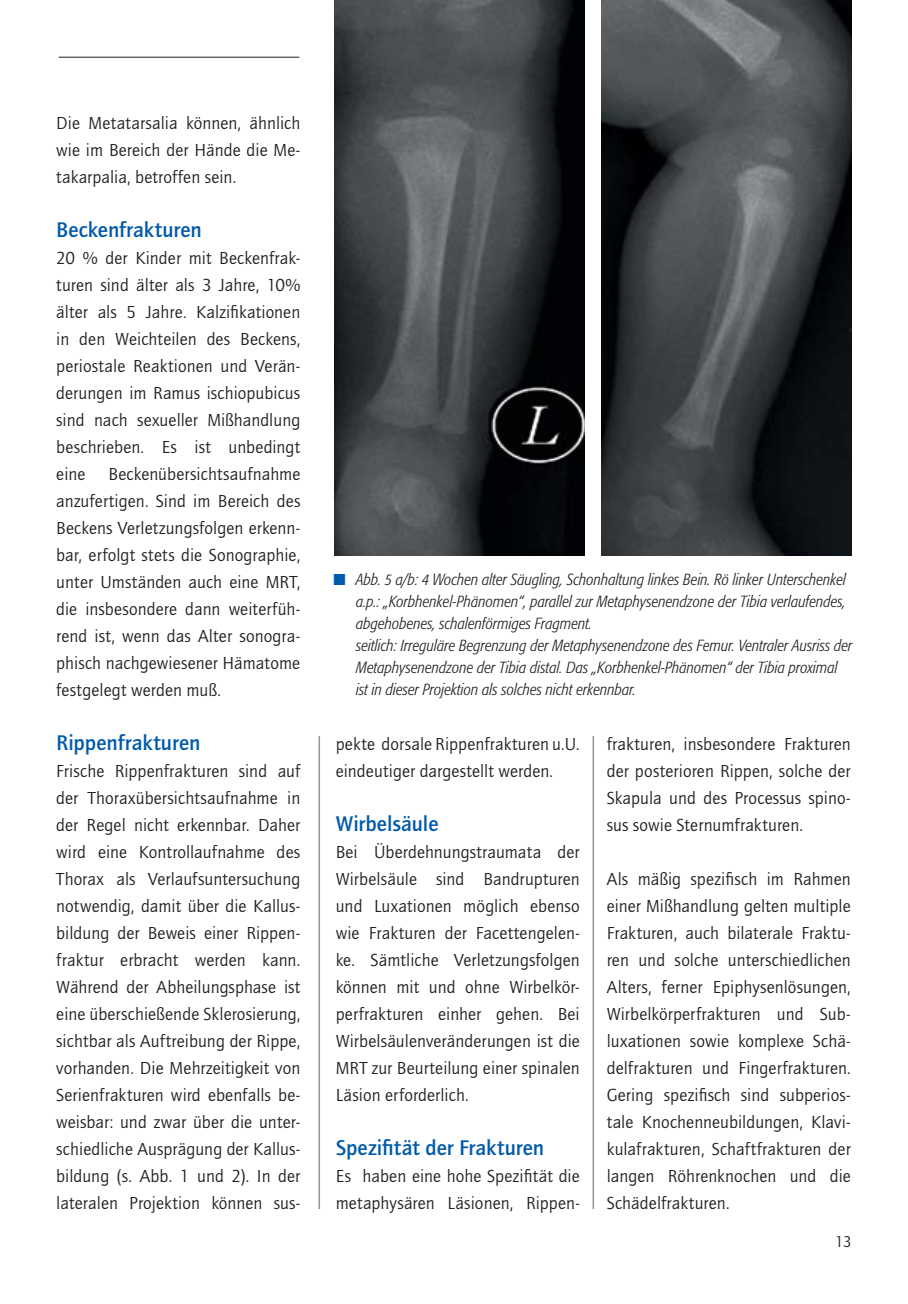
<style>
.page{position:relative;width:908px;height:1304px;background:#fff}
.page>*{position:absolute;margin:0;border:0;box-sizing:border-box;transform-origin:0 0}
.t1{font:700 22px "Quay";color:#005aaa}
.t2{font:18px/27px "Quay";letter-spacing:.005em;color:#231f20;text-align:justify}
.t3{font:italic 300 condensed 16px/22px "Formata";color:#231f20}
.t4{font:16px "Quay";color:#231f20}
.s1{color:#005aaa}
</style>
<div class="page">
<hr style="left:592px;top:736px;width:1px;height:473px;background:#939598">
<hr style="left:318px;top:736px;width:2px;height:473px;background:#939598">
<hr style="left:59px;top:57px;width:240px;height:1px;background:#231f20">
<img style="left:334px;top:0;width:250px;height:556px">
<img style="left:601px;top:0;width:249px;height:556px">
<p class="t2" style="left:56px;top:111px;width:245px">Die Metatarsalia können, ähnlich wie im Bereich der Hände die Me&shy;takarpalia, betroffen sein.</p>
<p class="t1" style="left:56px;top:221px;width:147px">Beckenfrakturen</p>
<p class="t2" style="left:56px;top:246px;width:245px">20 % der Kinder mit Beckenfrak&shy;turen sind älter als 3 Jahre, 10% älter als 5 Jahre. Kalzifikationen in den Weichteilen des Beckens, periostale Reaktionen und Verän&shy;derungen im Ramus ischiopubicus sind nach sexueller Mißhandlung beschrieben. Es ist unbedingt eine</p>
<p class="t2" style="left:56px;top:462px;width:245px;text-indent:52px">Beckenübersichtsaufnahme anzufertigen. Sind im Bereich des Beckens Verletzungsfolgen erkenn&shy;bar, erfolgt stets die Sonographie, unter Umständen auch eine MRT, die insbesondere dann weiterfüh&shy;rend ist, wenn das Alter sonogra&shy;phisch nachgewiesener Hämatome festgelegt werden muß.</p>
<p class="t1" style="left:56px;top:734px;width:146px">Rippenfrakturen</p>
<p class="t2" style="left:56px;top:759px;width:245px">Frische Rippenfrakturen sind auf der Thoraxübersichtsaufnahme in der Regel nicht erkennbar. Daher wird eine Kontrollaufnahme des Thorax als Verlaufsuntersuchung notwendig, damit über die Kallus&shy;bildung der Beweis einer Rippen&shy;fraktur erbracht werden kann.<br>Während der Abheilungsphase ist eine überschießende Sklerosierung, sichtbar als Auftreibung der Rippe, vorhanden. Die Mehrzeitigkeit von Serienfrakturen wird ebenfalls be&shy;weisbar: und zwar über die unter&shy;schiedliche Ausprägung der Kallus&shy;bildung (s. Abb. 1 und 2). In der lateralen Projektion können sus-</p>
<p class="t3" style="left:356px;top:569px;width:498px;text-indent:-23px"><span class="s1">■</span> Abb. 5 a/b: 4 Wochen alter Säugling, Schonhaltung linkes Bein. Rö linker Unterschenkel a.p.: „Korbhenkel-Phänomen“, parallel zur Metaphysenendzone der Tibia verlaufendes, abgehobenes, schalenförmiges Fragment.<br>seitlich: Irreguläre Begrenzung der Metaphysenendzone des Femur. Ventraler Ausriss der Metaphysenendzone der Tibia distal. Das „Korbhenkel-Phänomen“ der Tibia proximal ist in dieser Projektion als solches nicht erkennbar.</p>
<p class="t2" style="left:335px;top:732px;width:245px">pekte dorsale Rippenfrakturen u.U. eindeutiger dargestellt werden.</p>
<p class="t1" style="left:335px;top:815px;width:104px">Wirbelsäule</p>
<p class="t2" style="left:335px;top:840px;width:245px">Bei Überdehnungstraumata der Wirbelsäule sind Bandrupturen und Luxationen möglich ebenso wie Frakturen der Facettengelen&shy;ke. Sämtliche Verletzungsfolgen können mit und ohne Wirbelkör&shy;perfrakturen einher gehen. Bei Wirbelsäulenveränderungen ist die MRT zur Beurteilung einer spinalen Läsion erforderlich.</p>
<p class="t1" style="left:335px;top:1139px;width:210px">Spezifität der Frakturen</p>
<p class="t2" style="left:335px;top:1164px;width:245px">Es haben eine hohe Spezifität die metaphysären Läsionen, Rippen-</p>
<p class="t2" style="left:606px;top:732px;width:245px">frakturen, insbesondere Frakturen der posterioren Rippen, solche der Skapula und des Processus spino&shy;sus sowie Sternumfrakturen.</p>
<p class="t2" style="left:606px;top:867px;width:245px">Als mäßig spezifisch im Rahmen einer Mißhandlung gelten multiple Frakturen, auch bilaterale Fraktu&shy;ren und solche unterschiedlichen Alters, ferner Epiphysenlösungen, Wirbelkörperfrakturen und Sub&shy;luxationen sowie komplexe Schä&shy;delfrakturen und Fingerfrakturen.<br>Gering spezifisch sind subperios&shy;tale Knochenneubildungen, Klavi&shy;kulafrakturen, Schaftfrakturen der langen Röhrenknochen und die Schädelfrakturen.</p>
<p class="t4" style="left:834px;top:1235px;width:18px">13</p>
</div>
